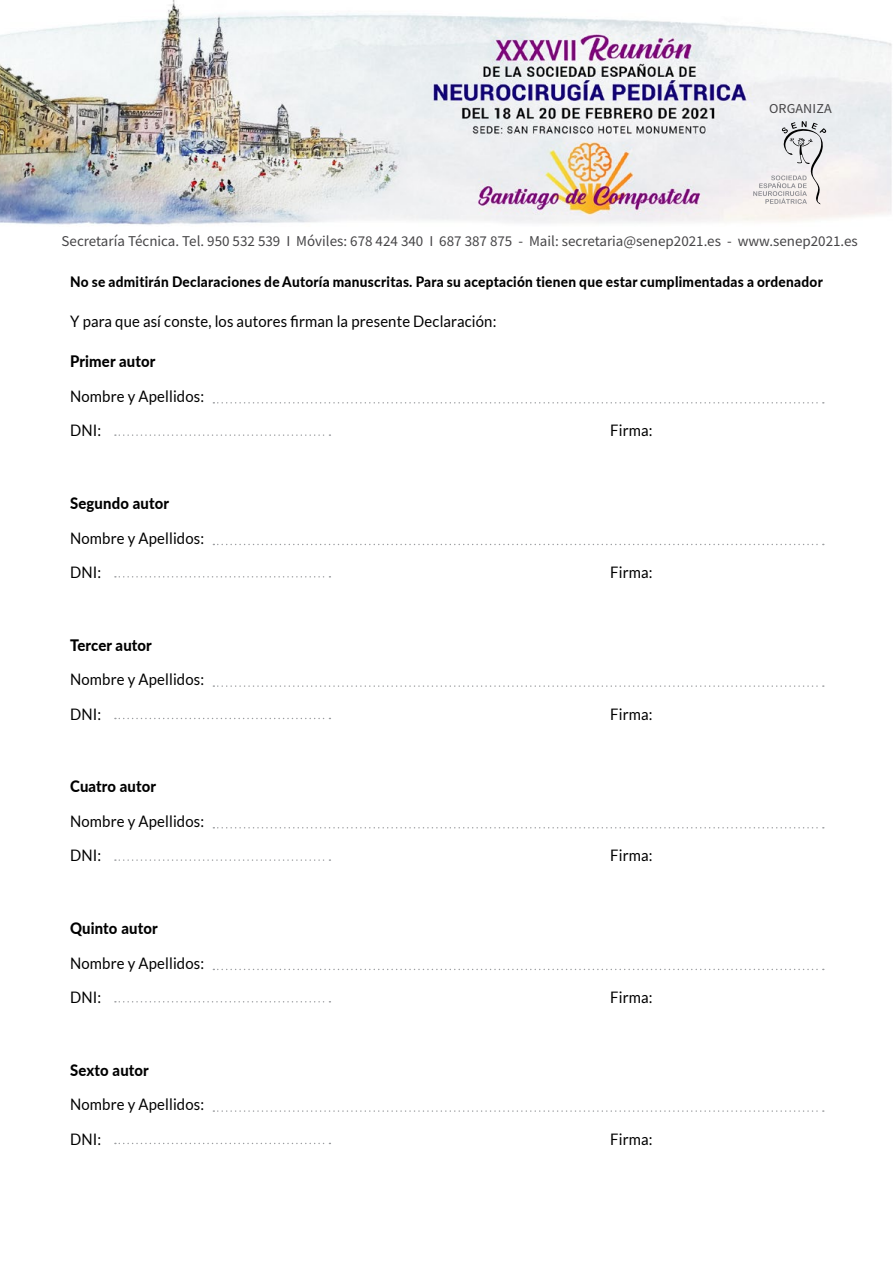
<style>
.page{position:relative;width:893px;height:1263px;background:#fff}
.page>*{position:absolute;margin:0;border:0;box-sizing:border-box;transform-origin:0 0}
.t1{font:15.9px/34.7px "Lato";letter-spacing:.01em;color:#000;scale:.94 1}
.t2{font:800 15.9px "Lato";letter-spacing:.01em;color:#000;scale:.94 1}
.t3{font:15px "Source Sans Pro";color:#464547}
.t4{font:800 14.4px "Lato";letter-spacing:.02em;color:#000;scale:.95 1}
.t5{font:13.65px "Source Sans Pro";letter-spacing:.01em;color:#464547;scale:1.04 1}
</style>
<div class="page">
<img style="left:0;top:0;width:892px;height:225px">
<svg style="left:753px;top:121px;width:73px;height:83px"></svg>
<svg style="left:213px;top:402px;width:611px;height:1px"></svg>
<svg style="left:115px;top:434px;width:215px;height:2px"></svg>
<svg style="left:213px;top:544px;width:611px;height:1px"></svg>
<svg style="left:115px;top:576px;width:215px;height:1px"></svg>
<svg style="left:213px;top:685px;width:611px;height:2px"></svg>
<svg style="left:115px;top:718px;width:215px;height:1px"></svg>
<svg style="left:213px;top:827px;width:611px;height:1px"></svg>
<svg style="left:115px;top:859px;width:215px;height:2px"></svg>
<svg style="left:213px;top:969px;width:611px;height:1px"></svg>
<svg style="left:115px;top:1001px;width:215px;height:1px"></svg>
<svg style="left:213px;top:1110px;width:611px;height:2px"></svg>
<svg style="left:115px;top:1143px;width:215px;height:1px"></svg>
<p class="t5" style="left:769px;top:100px;width:62px">ORGANIZA</p>
<p class="t3" style="left:62px;top:232px;width:798px">Secretaría Técnica. Tel. 950 532 539 I Móviles: 678 424 340 I 687 387 875 - Mail: secretaria@senep2021.es - www.senep2021.es</p>
<p class="t4" style="left:70px;top:271px;width:794px">No se admitirán Declaraciones de Autoría manuscritas. Para su aceptación tienen que estar cumplimentadas a ordenador</p>
<p class="t1" style="left:70px;top:304px;width:455px">Y para que así conste, los autores firman la presente Declaración:</p>
<p class="t2" style="left:70px;top:350px;width:92px">Primer autor</p>
<p class="t1" style="left:70px;top:379px;width:144px">Nombre y Apellidos:<br>DNI:</p>
<p class="t2" style="left:70px;top:491px;width:107px">Segundo autor</p>
<p class="t1" style="left:70px;top:520px;width:144px">Nombre y Apellidos:<br>DNI:</p>
<p class="t2" style="left:70px;top:633px;width:88px">Tercer autor</p>
<p class="t1" style="left:70px;top:662px;width:144px">Nombre y Apellidos:<br>DNI:</p>
<p class="t2" style="left:70px;top:775px;width:93px">Cuatro autor</p>
<p class="t1" style="left:70px;top:804px;width:144px">Nombre y Apellidos:<br>DNI:</p>
<p class="t2" style="left:70px;top:916px;width:95px">Quinto autor</p>
<p class="t1" style="left:70px;top:945px;width:144px">Nombre y Apellidos:<br>DNI:</p>
<p class="t2" style="left:70px;top:1058px;width:85px">Sexto autor</p>
<p class="t1" style="left:70px;top:1087px;width:144px">Nombre y Apellidos:<br>DNI:</p>
<p class="t1" style="left:610px;top:413px;width:47px">Firma:</p>
<p class="t1" style="left:610px;top:555px;width:47px">Firma:</p>
<p class="t1" style="left:610px;top:697px;width:47px">Firma:</p>
<p class="t1" style="left:610px;top:838px;width:47px">Firma:</p>
<p class="t1" style="left:610px;top:980px;width:47px">Firma:</p>
<p class="t1" style="left:610px;top:1121px;width:47px">Firma:</p>
</div>
